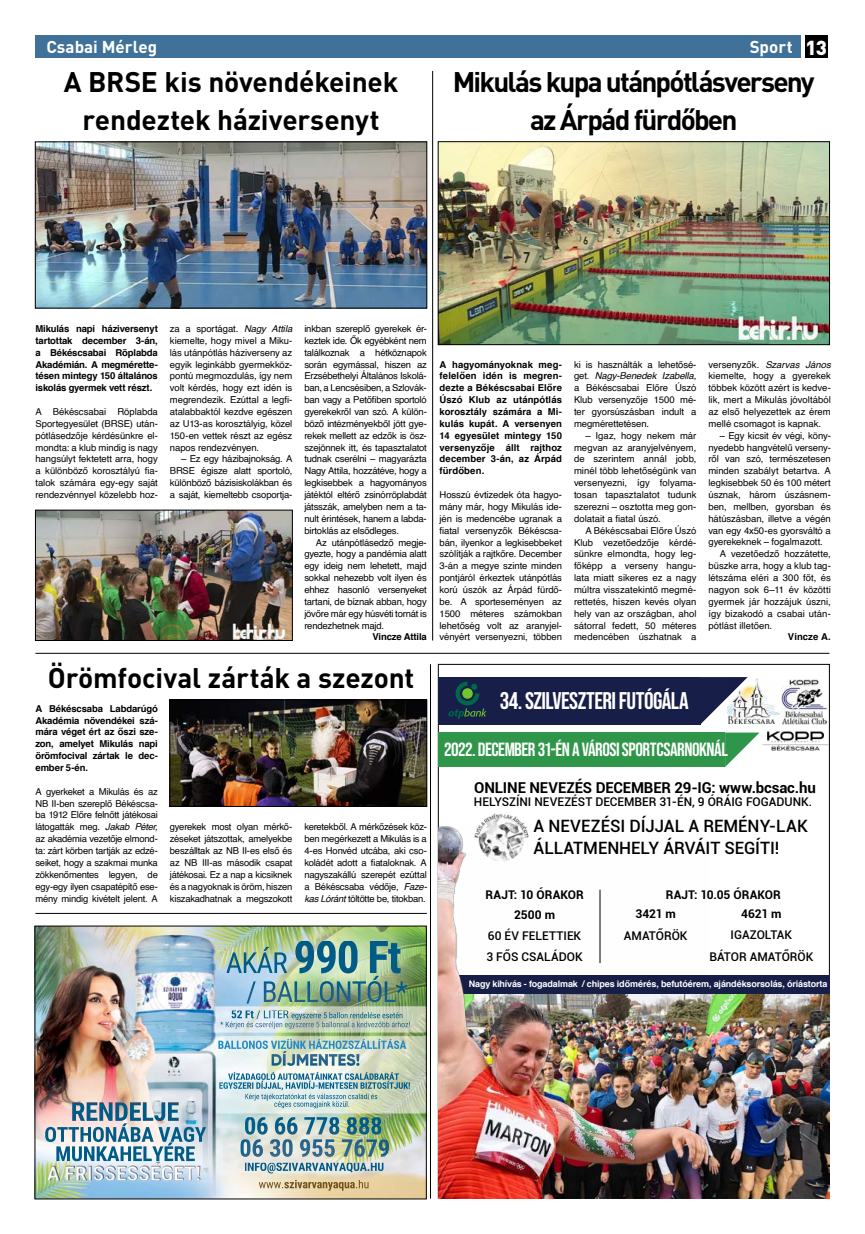
<style>
.page{position:relative;width:865px;height:1234px;background:#fff}
.page>*{position:absolute;margin:0;border:0;box-sizing:border-box;transform-origin:0 0}
.t1{font:700 28px/37.9px "DIN Pro";letter-spacing:-.01em;color:#000;text-align:center}
.t2{font:700 28px/37.9px "DIN Pro";letter-spacing:-.06em;color:#000;text-align:center}
.t3{font:24px "Bebas Neue";letter-spacing:-.02em;color:#fff}
.t4{font:19px "Bebas Neue";letter-spacing:-.025em;color:#fff}
.t5{font:500 17px/21.8px "Roboto";letter-spacing:-.005em;color:#000}
.t6{font:700 17px "DIN Pro";color:#fff}
.t7{font:700 15px "Roboto";letter-spacing:-.01em;color:#000}
.t8{font:500 12px/20.7px "Roboto";color:#000}
.t9{font:700 12px/20.7px "Roboto";letter-spacing:.005em;color:#000;text-align:center}
.t10{font:9.5px/11.9px "Helvetica";letter-spacing:-.01em;color:#000;text-align:justify}
.t11{font:700 9.5px/11.9px "Helvetica";letter-spacing:-.01em;color:#000;text-align:justify}
.t12{font:700 9px "Helvetica";letter-spacing:-.015em;color:#fff}
.s1{font-weight:900;font-size:20px}
.s2{font-style:italic}
</style>
<div class="page">
<img style="left:710px;top:993px;width:119px;height:204px">
<div style="left:35px;top:35px;width:766px;height:23px;background:#407299"></div>
<div style="left:805px;top:35px;width:22px;height:23px;background:#000"></div>
<img style="left:36px;top:927px;width:389px;height:270px">
<hr style="left:35px;top:913px;width:392px;height:1px;background:#000">
<hr style="left:430px;top:664px;width:1px;height:534px;background:#000">
<hr style="left:35px;top:653px;width:794px;height:1px;background:#000">
<hr style="left:432px;top:71px;width:1px;height:569px;background:#000">
<img style="left:37px;top:512px;width:253px;height:126px">
<div style="left:35px;top:510px;width:257px;height:130px;border:1px solid #000"></div>
<img style="left:37px;top:144px;width:388px;height:162px">
<div style="left:35px;top:142px;width:392px;height:166px;border:1px solid #000"></div>
<img style="left:440px;top:143px;width:387px;height:200px">
<div style="left:438px;top:141px;width:391px;height:204px;border:1px solid #000"></div>
<img style="left:172px;top:701px;width:253px;height:103px">
<div style="left:170px;top:699px;width:257px;height:107px;border:1px solid #000"></div>
<div style="left:438px;top:677px;width:262px;height:47px;background:#171e47"></div>
<div style="left:447px;top:974px;width:382px;height:19px;background:#171e47"></div>
<svg style="left:448px;top:681px;width:38px;height:37px"></svg>
<svg style="left:700px;top:677px;width:47px;height:47px"></svg>
<svg style="left:725px;top:732px;width:34px;height:34px"></svg>
<img style="left:438px;top:826px;width:272px;height:371px">
<img style="left:472px;top:813px;width:59px;height:52px">
<img style="left:781px;top:679px;width:45px;height:45px">
<img style="left:727px;top:678px;width:52px;height:45px">
<img style="left:762px;top:730px;width:67px;height:21px">
<div style="left:438px;top:732px;width:287px;height:34px;background:#2f9649"></div>
<hr style="left:600px;top:889px;width:1px;height:73px;background:#000">
<h3 class="t6" style="left:46px;top:36px;width:112px">Csabai Mérleg</h3>
<h3 class="t6" style="left:749px;top:35px;width:79px">Sport <span class="s1">13</span></h3>
<h1 class="t1" style="left:64px;top:62px;width:336px">A BRSE kis növendékeinek rendeztek háziversenyt</h1>
<h1 class="t2" style="left:453px;top:62px;width:363px">Mikulás kupa utánpótlásverseny az Árpád fürdőben</h1>
<p class="t11" style="left:35px;top:323px;width:124px">Mikulás napi háziversenyt tartottak december 3-án, a Békéscsabai Röplabda Akadémián. A megmérette&shy;tésen mintegy 150 általános iskolás gyermek vett részt.</p>
<p class="t10" style="left:35px;top:406px;width:124px">A Békéscsabai Röplabda Sportegyesület (BRSE) után&shy;pótlásedzője kérdésünkre el&shy;mondta: a klub mindig is nagy hangsúlyt fektetett arra, hogy a különböző korosztályú fia&shy;talok számára egy-egy saját rendezvénnyel közelebb hoz-</p>
<p class="t10" style="left:170px;top:323px;width:124px">za a sportágat. <span class="s2">Nagy Attila </span>kiemelte, hogy mivel a Miku&shy;lás utánpótlás háziverseny az egyik leginkább gyermekköz&shy;pontú megmozdulás, így nem volt kérdés, hogy ezt idén is megrendezik. Ezúttal a legfi&shy;atalabbaktól kezdve egészen az U13-as korosztályig, közel 150-en vettek részt az egész napos rendezvényen.</p>
<p class="t10" style="left:170px;top:453px;width:124px;text-indent:11px">– Ez egy házibajnokság. A BRSE égisze alatt sportoló, különböző bázisiskolákban és a saját, kiemeltebb csoportja-</p>
<p class="t10" style="left:304px;top:323px;width:124px">inkban szereplő gyerekek ér&shy;keztek ide. Ők egyébként nem találkoznak a hétköznapok során egymással, hiszen az Erzsébethelyi Általános Iskolá&shy;ban, a Lencsésiben, a Szlovák&shy;ban vagy a Petőfiben sportoló gyerekekről van szó. A külön&shy;böző intézményekből jött gye&shy;rekek mellett az edzők is ös - szejönnek itt, és tapasztalatot tudnak cserélni – magyarázta Nagy Attila, hozzátéve, hogy a legkisebbek a hagyományos játéktól eltérő zsinórröplabdát játsszák, amelyben nem a ta&shy;nult érintések, hanem a labda&shy;birtoklás az elsődleges.</p>
<p class="t10" style="left:304px;top:536px;width:124px;text-indent:11px">Az utánpótlásedző megje&shy;gyezte, hogy a pandémia alatt egy ideig nem lehetett, majd sokkal nehezebb volt ilyen és ehhez hasonló versenyeket tartani, de bíznak abban, hogy jövőre már egy húsvéti tornát is rendezhetnek majd.</p>
<p class="t11" style="left:372px;top:631px;width:56px">Vincze Attila</p>
<h1 class="t1" style="left:48px;top:657px;width:368px">Örömfocival zárták a szezont</h1>
<p class="t11" style="left:35px;top:702px;width:124px">A Békéscsaba Labdarúgó Akadémia növendékei szá&shy;mára véget ért az őszi sze&shy;zon, amelyet Mikulás napi örömfocival zártak le dec&shy;ember 5-én.</p>
<p class="t10" style="left:35px;top:785px;width:124px">A gyerkeket a Mikulás és az NB II-ben szereplő Békéscsa&shy;ba 1912 Előre felnőtt játékosai látogatták meg. <span class="s2">Jakab Péter, </span>az akadémia vezetője elmond&shy;ta: zárt körben tartják az edzé&shy;seiket, hogy a szakmai munka zökkenőmentes legyen, de egy-egy ilyen csapatépítő ese&shy;mény mindig kivételt jelent. A</p>
<p class="t10" style="left:170px;top:821px;width:124px">gyerekek most olyan mérkő&shy;zéseket játszottak, amelyekbe beszálltak az NB II-es első és az NB III-as második csapat játékosai. Ez a nap a kicsiknek és a nagyoknak is öröm, hiszen kiszakadhatnak a megszokott</p>
<p class="t10" style="left:304px;top:821px;width:124px">keretekből. A mérkőzések köz&shy;ben megérkezett a Mikulás is a 4-es Honvéd utcába, aki cso&shy;koládét adott a fiataloknak. A nagyszakállú szerepét ezúttal a Békéscsaba védője, <span class="s2">Faze&shy;kas Lóránt</span> töltötte be, titokban.</p>
<p class="t11" style="left:439px;top:358px;width:124px">A hagyományoknak meg&shy;felelően idén is megren&shy;dezte a Békéscsabai Előre Úszó Klub az utánpótlás korosztály számára a Mi&shy;kulás kupát. A versenyen 14 egyesület mintegy 150 versenyzője állt rajthoz december 3-án, az Árpád fürdőben.</p>
<p class="t10" style="left:439px;top:489px;width:124px">Hosszú évtizedek óta hagyo&shy;mány már, hogy Mikulás ide&shy;jén is medencébe ugranak a fiatal versenyzők Békéscsa&shy;bán, ilyenkor a legkisebbeket szólítják a rajtkőre. December 3-án a megye szinte minden pontjáról érkeztek utánpótlás korú úszók az Árpád fürdő&shy;be. A sporteseményen az 1500 méteres számokban lehetőség volt az aranyjel&shy;vényért versenyezni, többen</p>
<p class="t10" style="left:574px;top:358px;width:124px">ki is használták a lehetősé&shy;get. <span class="s2">Nagy-Benedek Izabella, </span>a Békéscsabai Előre Úszó Klub versenyzője 1500 mé&shy;ter gyorsúszásban indult a megmérettetésen.</p>
<p class="t10" style="left:574px;top:429px;width:124px;text-indent:11px">– Igaz, hogy nekem már megvan az aranyjelvényem, de szerintem annál jobb, minél több lehetőségünk van versenyezni, így folyama&shy;tosan tapasztalatot tudunk szerezni – osztotta meg gon&shy;dolatait a fiatal úszó.</p>
<p class="t10" style="left:574px;top:524px;width:124px;text-indent:11px">A Békéscsabai Előre Úszó Klub vezetőedzője kérdé&shy;sünkre elmondta, hogy leg&shy;főképp a verseny hangu&shy;lata miatt sikeres ez a nagy múltra visszatekintő megmé&shy;rettetés, hiszen kevés olyan hely van az országban, ahol sátorral fedett, 50 méteres medencében úszhatnak a</p>
<p class="t10" style="left:708px;top:358px;width:124px">versenyzők. <span class="s2">Szarvas János </span>kiemelte, hogy a gyerekek többek között azért is kedve&shy;lik, mert a Mikulás jóvoltából az első helyezettek az érem mellé csomagot is kapnak.</p>
<p class="t10" style="left:719px;top:429px;width:113px">– Egy kicsit év végi, kön -</p>
<p class="t10" style="left:708px;top:441px;width:124px">nyedebb hangvételű verseny-</p>
<p class="t10" style="left:708px;top:453px;width:124px">ről van szó, természetesen</p>
<p class="t10" style="left:708px;top:465px;width:124px">minden szabályt betartva. A</p>
<p class="t10" style="left:708px;top:477px;width:124px">legkisebbek 50 és 100 métert</p>
<p class="t10" style="left:708px;top:489px;width:124px">úsznak, három úszásnem-</p>
<p class="t10" style="left:708px;top:501px;width:124px">ben, mellben, gyorsban és</p>
<p class="t10" style="left:708px;top:512px;width:124px">hátúszásban, illetve a végén</p>
<p class="t10" style="left:708px;top:524px;width:124px">van egy 4x50-es gyorsváltó a</p>
<p class="t10" style="left:708px;top:536px;width:116px">gyerekeknek – fogalmazott.</p>
<p class="t10" style="left:719px;top:548px;width:113px">A vezetőedző hozzátette,</p>
<p class="t10" style="left:708px;top:560px;width:124px">büszke arra, hogy a klub tag-</p>
<p class="t10" style="left:708px;top:572px;width:124px">létszáma eléri a 300 főt, és</p>
<p class="t10" style="left:708px;top:584px;width:124px">nagyon sok 6–11 év közötti</p>
<p class="t10" style="left:708px;top:595px;width:124px">gyermek jár hozzájuk úszni,</p>
<p class="t10" style="left:708px;top:607px;width:124px">így bizakodó a csabai után-</p>
<p class="t10" style="left:708px;top:619px;width:65px">pótlást illetően.</p>
<p class="t11" style="left:788px;top:631px;width:44px">Vincze A.</p>
<h2 class="t3" style="left:499px;top:686px;width:190px">34. SZILVESZTERI FUTÓGÁLA</h2>
<h3 class="t4" style="left:444px;top:738px;width:285px">2022. DECEMBER 31-ÉN A VÁROSI SPORTCSARNOKNÁL</h3>
<h3 class="t7" style="left:474px;top:776px;width:343px">ONLINE NEVEZÉS DECEMBER 29-IG: www.bcsac.hu</h3>
<p class="t8" style="left:474px;top:791px;width:340px">HELYSZÍNI NEVEZÉST DECEMBER 31-ÉN, 9 ÓRÁIG FOGADUNK.</p>
<h3 class="t5" style="left:533px;top:814px;width:276px">A NEVEZÉSI DÍJJAL A REMÉNY-LAK<br>ÁLLATMENHELY ÁRVÁIT SEGÍTI!</h3>
<p class="t9" style="left:485px;top:883px;width:100px">RAJT: 10 ÓRAKOR<br>2500 m</p>
<p class="t8" style="left:486px;top:924px;width:98px">60 ÉV FELETTIEK<br>3 FŐS CSALÁDOK</p>
<p class="t9" style="left:665px;top:883px;width:116px">RAJT: 10.05 ÓRAKOR</p>
<p class="t9" style="left:635px;top:902px;width:42px">3421 m</p>
<p class="t8" style="left:624px;top:925px;width:65px">AMATŐRÖK</p>
<p class="t9" style="left:741px;top:902px;width:42px">4621 m</p>
<p class="t8" style="left:709px;top:923px;width:105px;line-height:21.6px;text-align:center">IGAZOLTAK<br>BÁTOR AMATŐRÖK</p>
<p class="t12" style="left:468px;top:975px;width:360px">Nagy kihívás - fogadalmak / chipes időmérés, befutóérem, ajándéksorsolás, óriástorta</p>
</div>
